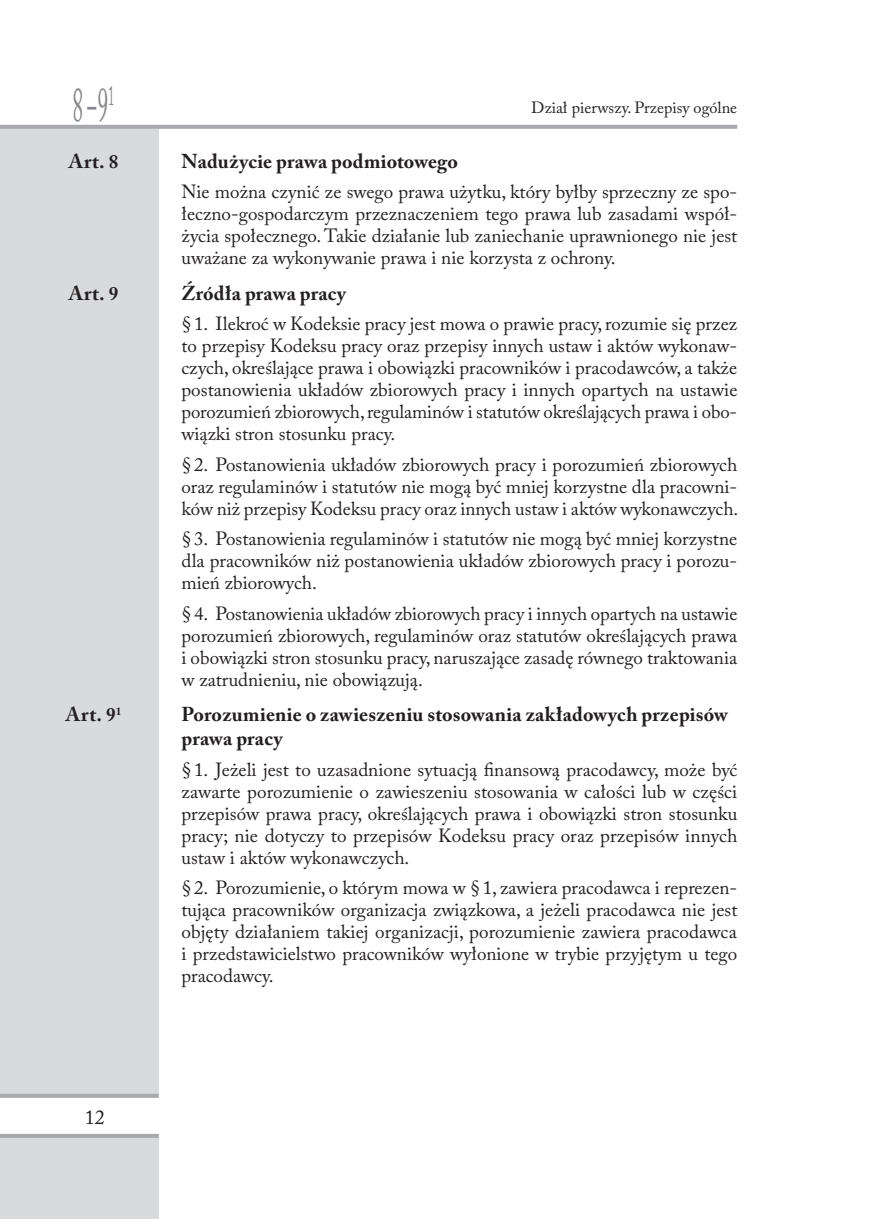
<style>
.page{position:relative;width:879px;height:1219px;background:#fff}
.page>*{position:absolute;margin:0;border:0;box-sizing:border-box;transform-origin:0 0}
.t1{font:48px "Adobe Caslon Pro";color:#87898c;scale:.45 1}
.aaa_tytul_art_POL{font:700 20px/24px "Adobe Caslon Pro";letter-spacing:.01em;color:#231f20}
.t2{font:20px "Adobe Caslon Pro";color:#231f20}
.Body_text_POL{font:19px/22px "Adobe Caslon Pro";color:#231f20;text-align:justify}
.t3{font:16.2px "Adobe Caslon Pro";color:#231f20}
.s1{font-size:19px}
</style>
<div class="page">
<div style="left:0;top:127px;width:159px;height:967px;background:#d9dadc"></div>
<hr style="left:0;top:1094px;width:159px;height:4px;background:#a8a9ad">
<div style="left:0;top:1134px;width:159px;height:85px;background:#d9dadc"></div>
<hr style="left:0;top:1134px;width:159px;height:4px;background:#a8a9ad">
<svg style="left:0;top:125px;width:737px;height:4px;background:#acacb0"></svg>
<h1 class="t1" style="left:73px;top:76px;width:94px">8 ‒9<sup>1</sup></h1>
<p class="aaa_tytul_art_POL" style="left:69px;top:149px;width:51px">Art. <span class="s1">8</span></p>
<p class="aaa_tytul_art_POL" style="left:181px;top:149px;width:278px">Nadużycie prawa podmiotowego</p>
<p class="Body_text_POL" style="left:181px;top:181px;width:557px">Nie można czynić ze swego prawa użytku, który byłby sprzeczny ze spo&shy;łeczno-gospodarczym przeznaczeniem tego prawa lub zasadami współ&shy;życia społecznego. Takie działanie lub zaniechanie uprawnionego nie jest uważane za wykonywanie prawa i nie korzysta z ochrony.</p>
<p class="aaa_tytul_art_POL" style="left:69px;top:281px;width:51px">Art. <span class="s1">9</span></p>
<p class="aaa_tytul_art_POL" style="left:181px;top:281px;width:166px">Źródła prawa pracy</p>
<p class="Body_text_POL" style="left:181px;top:313px;width:557px">§1. Ilekroć w Kodeksie pracy jest mowa o prawie pracy, rozumie się przez to przepisy Kodeksu pracy oraz przepisy innych ustaw i aktów wykonaw&shy;czych, określające prawa i obowiązki pracowników i pracodawców, a także postanowienia układów zbiorowych pracy i innych opartych na ustawie porozumień zbiorowych, regulaminów i statutów określających prawa i obo&shy;wiązki stron stosunku pracy.</p>
<p class="Body_text_POL" style="left:181px;top:453px;width:558px">§2. Postanowienia układów zbiorowych pracy i porozumień zbiorowych oraz regulaminów i statutów nie mogą być mniej korzystne dla pracowni&shy;ków niż przepisy Kodeksu pracy oraz innych ustaw i aktów wykonawczych.</p>
<p class="Body_text_POL" style="left:181px;top:528px;width:557px">§3. Postanowienia regulaminów i statutów nie mogą być mniej korzystne dla pracowników niż postanowienia układów zbiorowych pracy i porozu&shy;mień zbiorowych.</p>
<p class="Body_text_POL" style="left:181px;top:602px;width:557px">§4. Postanowienia układów zbiorowych pracy i innych opartych na ustawie porozumień zbiorowych, regulaminów oraz statutów określających prawa i obowiązki stron stosunku pracy, naruszające zasadę równego traktowania w zatrudnieniu, nie obowiązują.</p>
<p class="aaa_tytul_art_POL" style="left:66px;top:702px;width:57px">Art. <span class="s1">9</span><sup>1</sup></p>
<p class="aaa_tytul_art_POL" style="left:181px;top:702px;width:548px">Porozumienie o zawieszeniu stosowania zakładowych przepisów prawa pracy</p>
<p class="Body_text_POL" style="left:181px;top:758px;width:557px">§1. Jeżeli jest to uzasadnione sytuacją finansową pracodawcy, może być zawarte porozumienie o zawieszeniu stosowania w całości lub w części przepisów prawa pracy, określających prawa i obowiązki stron stosunku pracy; nie dotyczy to przepisów Kodeksu pracy oraz przepisów innych ustaw i aktów wykonawczych.</p>
<p class="Body_text_POL" style="left:181px;top:876px;width:557px">§2. Porozumienie, o którym mowa w §1, zawiera pracodawca i reprezen&shy;tująca pracowników organizacja związkowa, a jeżeli pracodawca nie jest objęty działaniem takiej organizacji, porozumienie zawiera pracodawca i przedstawicielstwo pracowników wyłonione w trybie przyjętym u tego pracodawcy.</p>
<p class="t3" style="left:531px;top:98px;width:207px">Dział pierwszy. Przepisy ogólne</p>
<p class="t2" style="left:85px;top:1105px;width:21px">12</p>
</div>
